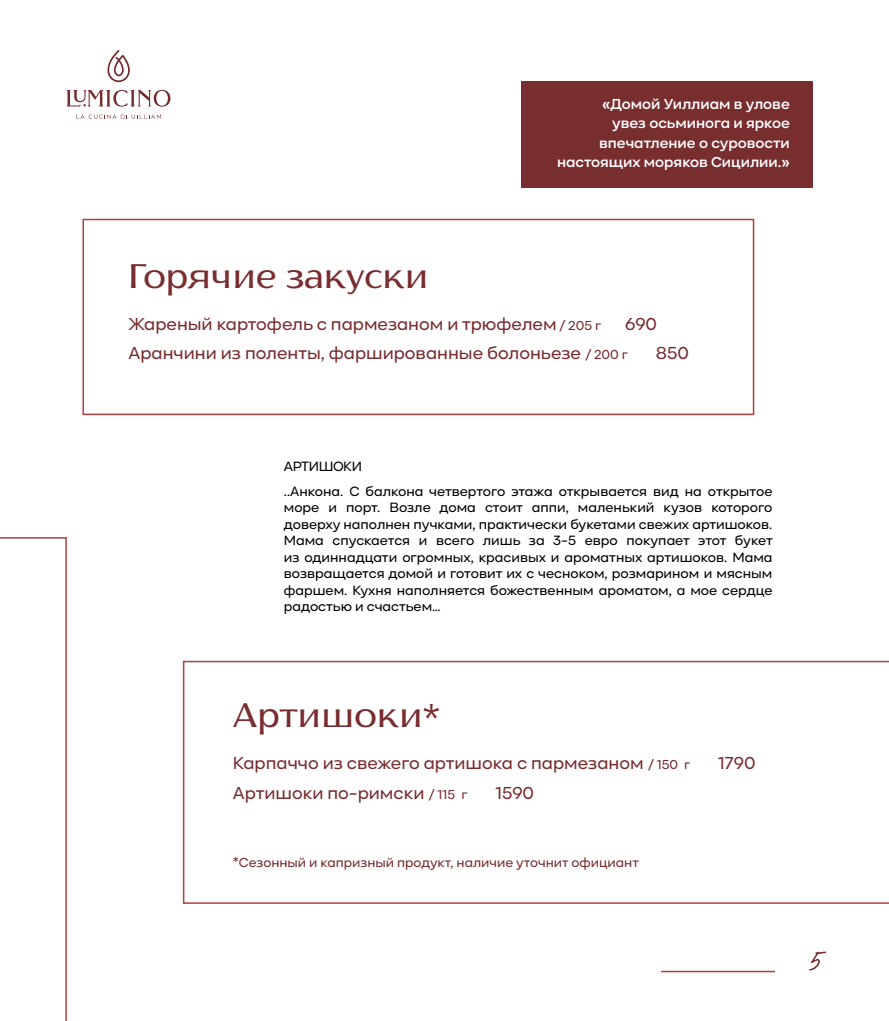
<style>
.page{position:relative;width:889px;height:1021px;background:#fff}
.page>*{position:absolute;margin:0;border:0;box-sizing:border-box;transform-origin:0 0}
.t1{font:700 54px "Gasterye";color:#782d2f}
.t2{font:34.5px "Florentia";color:#782d2f}
.t3{font:500 18px/29.5px "Kinetika";color:#782d2f}
.t4{font:600 15px/19.5px "Kinetika";color:#fff;text-align:right}
.t5{font:500 13.95px/16.5px "Kinetika";color:#000}
.t6{font:500 13.5px "Kinetika";color:#782d2f}
.s1{font-size:13.5px}
</style>
<div class="page">
<svg style="left:67px;top:90px;width:103px;height:17px"></svg>
<svg style="left:107px;top:50px;width:23px;height:32px"></svg>
<svg style="left:76px;top:115px;width:85px;height:4px"></svg>
<hr style="left:661px;top:970px;width:114px;height:2px;background:#b23e3e">
<svg style="left:0;top:537px;width:67px;height:483px"></svg>
<div style="left:82px;top:219px;width:672px;height:196px;border:2px solid #b23e3e"></div>
<svg style="left:183px;top:660px;width:706px;height:243px"></svg>
<div style="left:521px;top:81px;width:291px;height:107px;background:#782d2f"></div>
<p class="t4" style="left:557px;top:94px;width:234px">«Домой Уиллиам в улове<br>увез осьминога и яркое впечатление о суровости настоящих моряков Сицилии.»</p>
<h2 class="t2" style="left:128px;top:254px;width:301px">Горячие закуски</h2>
<p class="t3" style="left:128px;top:309px;width:474px">Жареный картофель с пармезаном и трюфелем <span class="s1">/ 205 г</span></p>
<p class="t3" style="left:128px;top:309px;width:530px;text-indent:497px">690<br>Аранчини из поленты, фаршированные болоньезе <span class="s1">/ 200 г</span></p>
<p class="t3" style="left:656px;top:338px;width:35px">850</p>
<p class="t5" style="left:284px;top:453px;width:490px;line-height:25px">АРТИШОКИ<br>..Анкона. С балкона четвертого этажа открывается вид на открытое</p>
<p class="t5" style="left:284px;top:499px;width:490px;text-align:justify">море и порт. Возле дома стоит аппи, маленький кузов которого доверху наполнен пучками, практически букетами свежих артишоков.<br>Мама спускается и всего лишь за 3-5 евро покупает этот букет из одиннадцати огромных, красивых и ароматных артишоков. Мама возвращается домой и готовит их с чесноком, розмарином и мясным фаршем. Кухня наполняется божественным ароматом, а мое сердце радостью и счастьем…</p>
<h2 class="t2" style="left:233px;top:693px;width:209px">Артишоки*</h2>
<p class="t3" style="left:233px;top:748px;width:459px">Карпаччо из свежего артишока с пармезаном <span class="s1">/ 150 г</span></p>
<p class="t3" style="left:718px;top:748px;width:39px">1790</p>
<p class="t3" style="left:233px;top:777px;width:236px">Артишоки по-римски <span class="s1">/ 115 г</span></p>
<p class="t3" style="left:495px;top:777px;width:40px">1590</p>
<p class="t6" style="left:233px;top:854px;width:407px">*Сезонный и капризный продукт, наличие уточнит официант</p>
<h1 class="t1" style="left:810px;top:936px;width:13px">5</h1>
</div>
